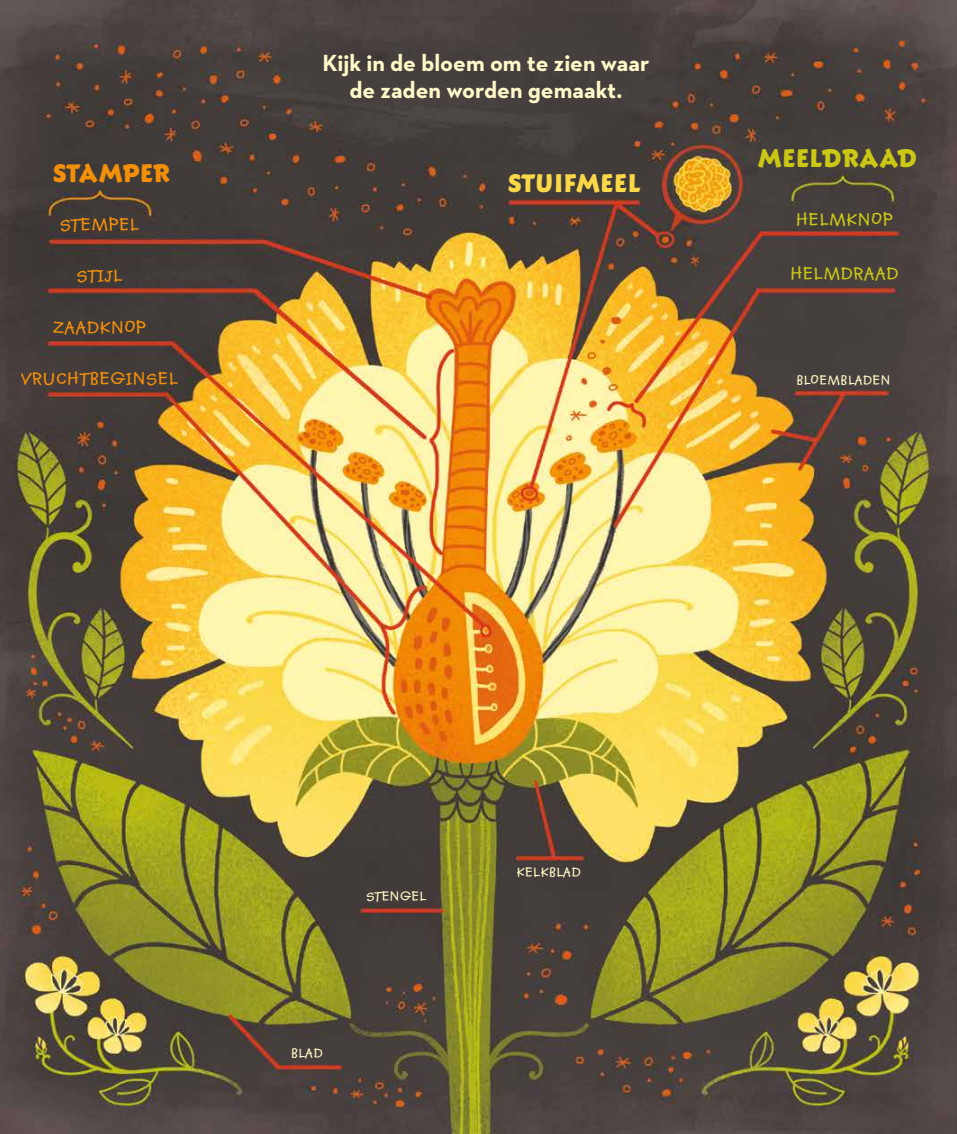
<style>
.page{position:relative;width:957px;height:1134px;background:#fff}
.page>*{position:absolute;margin:0;border:0;box-sizing:border-box;transform-origin:0 0}
.t1{font:26.25px "Eborg ITC Std";letter-spacing:.035em;color:#fbd848}
.t2{font:26.25px "Eborg ITC Std";letter-spacing:.04em;color:#cac715}
.t3{font:26.25px "Eborg ITC Std";letter-spacing:.015em;color:#f48f0a}
.t4{font:700 23.75px/27.5px "Neutraface 2 Text";color:#fff8c8;text-align:center}
.t5{font:700 20px "Kidprint MT Pro";letter-spacing:.04em;color:#f48f0a}
.t6{font:700 20px "Kidprint MT Pro";letter-spacing:.04em;color:#cac715}
.t7{font:700 15px "Kidprint MT Pro";letter-spacing:.04em;color:#fff8c8}
</style>
<div class="page">
<img style="left:0;top:0;width:957px;height:1134px">
<p class="t3" style="left:53px;top:158px;width:119px">STAMPER</p>
<p class="t5" style="left:60px;top:214px;width:80px">STEMPEL</p>
<p class="t5" style="left:77px;top:265px;width:47px">STIJL</p>
<p class="t5" style="left:53px;top:316px;width:94px">ZAADKNOP</p>
<p class="t5" style="left:21px;top:368px;width:158px">VRUCHTBEGINSEL</p>
<p class="t4" style="left:322px;top:49px;width:328px">Kijk in de bloem om te zien waar de zaden worden gemaakt.</p>
<p class="t1" style="left:508px;top:168px;width:134px">STUIFMEEL</p>
<p class="t2" style="left:758px;top:143px;width:160px">MEELDRAAD</p>
<p class="t6" style="left:796px;top:208px;width:98px">HELMKNOP</p>
<p class="t6" style="left:790px;top:263px;width:110px">HELMDRAAD</p>
<p class="t7" style="left:796px;top:372px;width:95px">BLOEMBLADEN</p>
<p class="t7" style="left:366px;top:888px;width:61px">STENGEL</p>
<p class="t7" style="left:291px;top:1045px;width:33px">BLAD</p>
<p class="t7" style="left:517px;top:864px;width:65px">KELKBLAD</p>
</div>
